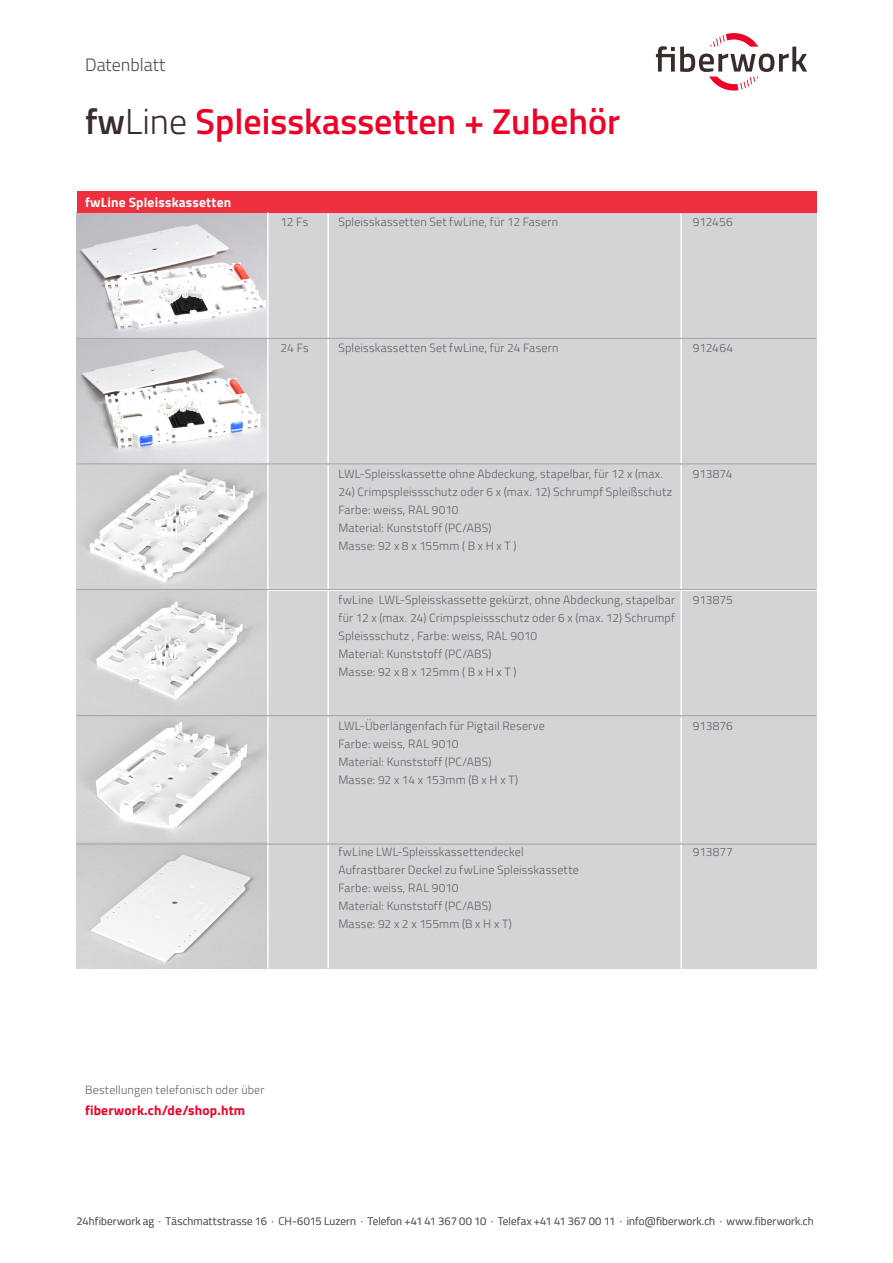
<style>
.page{position:relative;width:893px;height:1263px;background:#fff}
.page>*{position:absolute;margin:0;border:0;box-sizing:border-box;transform-origin:0 0}
.t1{font:600 36px "Titillium Web";color:#ef0027}
.t2{font:300 18px "Titillium Web";color:#554a49}
.t3{font:700 13.5px "Titillium Web";letter-spacing:.015em;color:#ef0027}
.t4{font:700 13.5px "Titillium Web";letter-spacing:.015em;color:#fff}
.t5{font:300 12px/18px "Titillium Web";letter-spacing:.015em;color:#5d6067}
.t6{font:300 11.1px "Titillium Web";letter-spacing:.01em;color:#5d6067}
.s1{color:#382d2b}
.s2{font-weight:300;color:#382d2b}
</style>
<div class="page">
<svg style="left:656px;top:33px;width:151px;height:58px"></svg>
<div style="left:77px;top:213px;width:739px;height:125px;background:#d3d4d6"></div>
<div style="left:77px;top:338px;width:739px;height:126px;background:#d3d4d6"></div>
<div style="left:77px;top:464px;width:739px;height:126px;background:#d3d4d6"></div>
<div style="left:77px;top:591px;width:739px;height:125px;background:#d3d4d6"></div>
<div style="left:77px;top:717px;width:739px;height:125px;background:#d3d4d6"></div>
<div style="left:77px;top:843px;width:739px;height:126px;background:#d3d4d6"></div>
<img style="left:77px;top:212px;width:191px;height:631px">
<svg style="left:77px;top:339px;width:190px;height:124px"></svg>
<svg style="left:77px;top:464px;width:190px;height:125px"></svg>
<svg style="left:77px;top:590px;width:190px;height:125px"></svg>
<svg style="left:77px;top:716px;width:190px;height:126px"></svg>
<svg style="left:77px;top:843px;width:190px;height:126px"></svg>
<div style="left:77px;top:191px;width:739px;height:21px;background:#ee2f3e"></div>
<hr style="left:680px;top:213px;width:2px;height:125px;background:#fff">
<hr style="left:680px;top:339px;width:2px;height:125px;background:#fff">
<hr style="left:680px;top:465px;width:2px;height:125px;background:#fff">
<hr style="left:680px;top:591px;width:2px;height:125px;background:#fff">
<hr style="left:680px;top:717px;width:2px;height:125px;background:#fff">
<hr style="left:680px;top:844px;width:2px;height:124px;background:#fff">
<hr style="left:327px;top:213px;width:2px;height:125px;background:#fff">
<hr style="left:327px;top:339px;width:2px;height:125px;background:#fff">
<hr style="left:327px;top:465px;width:2px;height:125px;background:#fff">
<hr style="left:327px;top:591px;width:2px;height:125px;background:#fff">
<hr style="left:327px;top:717px;width:2px;height:125px;background:#fff">
<hr style="left:327px;top:844px;width:2px;height:124px;background:#fff">
<hr style="left:267px;top:212px;width:2px;height:126px;background:#fff">
<hr style="left:267px;top:338px;width:2px;height:126px;background:#fff">
<hr style="left:267px;top:464px;width:2px;height:126px;background:#fff">
<hr style="left:267px;top:590px;width:2px;height:126px;background:#fff">
<hr style="left:267px;top:716px;width:2px;height:126px;background:#fff">
<hr style="left:267px;top:843px;width:2px;height:126px;background:#fff">
<hr style="left:77px;top:338px;width:739px;height:1px;background:#a1a3a9">
<hr style="left:77px;top:463px;width:739px;height:1px;background:#a1a3a9">
<hr style="left:77px;top:589px;width:739px;height:1px;background:#a1a3a9">
<hr style="left:77px;top:715px;width:739px;height:1px;background:#a1a3a9">
<hr style="left:77px;top:844px;width:739px;height:1px;background:#a1a3a9">
<h2 class="t2" style="left:85px;top:52px;width:82px">Datenblatt</h2>
<p class="t1" style="left:85px;top:95px;width:536px"><span class="s1">fw</span><span class="s2">Line</span> Spleisskassetten + Zubehör</p>
<p class="t4" style="left:85px;top:191px;width:148px">fwLine Spleisskassetten</p>
<p class="t5" style="left:281px;top:212px;width:29px">12 Fs</p>
<p class="t5" style="left:338px;top:212px;width:221px">Spleisskassetten Set fwLine, für 12 Fasern</p>
<p class="t5" style="left:281px;top:338px;width:30px">24 Fs</p>
<p class="t5" style="left:338px;top:338px;width:222px">Spleisskassetten Set fwLine, für 24 Fasern</p>
<p class="t5" style="left:693px;top:212px;width:41px">912456</p>
<p class="t5" style="left:693px;top:338px;width:42px">912464</p>
<p class="t5" style="left:338px;top:464px;width:326px">LWL-Spleisskassette ohne Abdeckung, stapelbar, für 12 x (max.</p>
<p class="t5" style="left:338px;top:482px;width:335px">24) Crimpspleissschutz oder 6 x (max. 12) Schrumpf Spleißschutz</p>
<p class="t5" style="left:338px;top:500px;width:122px">Farbe: weiss, RAL 9010</p>
<p class="t5" style="left:338px;top:518px;width:155px">Material: Kunststoff (PC/ABS)</p>
<p class="t5" style="left:338px;top:536px;width:180px">Masse: 92 x 8 x 155mm ( B x H x T )</p>
<p class="t5" style="left:338px;top:590px;width:338px">fwLine LWL-Spleisskassette gekürzt, ohne Abdeckung, stapelbar</p>
<p class="t5" style="left:338px;top:608px;width:338px">für 12 x (max. 24) Crimpspleissschutz oder 6 x (max. 12) Schrumpf<br>Spleissschutz , Farbe: weiss, RAL 9010</p>
<p class="t5" style="left:338px;top:644px;width:155px">Material: Kunststoff (PC/ABS)</p>
<p class="t5" style="left:338px;top:662px;width:180px">Masse: 92 x 8 x 125mm ( B x H x T )</p>
<p class="t5" style="left:338px;top:716px;width:208px">LWL-Überlängenfach für Pigtail Reserve</p>
<p class="t5" style="left:338px;top:734px;width:122px">Farbe: weiss, RAL 9010</p>
<p class="t5" style="left:338px;top:752px;width:155px">Material: Kunststoff (PC/ABS)</p>
<p class="t5" style="left:338px;top:770px;width:181px">Masse: 92 x 14 x 153mm (B x H x T)</p>
<p class="t5" style="left:693px;top:464px;width:41px">913874</p>
<p class="t5" style="left:693px;top:590px;width:42px">913875</p>
<p class="t5" style="left:693px;top:716px;width:42px">913876</p>
<p class="t5" style="left:338px;top:842px;width:187px">fwLine LWL-Spleisskassettendeckel</p>
<p class="t5" style="left:338px;top:860px;width:242px">Aufrastbarer Deckel zu fwLine Spleisskassette</p>
<p class="t5" style="left:338px;top:878px;width:122px">Farbe: weiss, RAL 9010</p>
<p class="t5" style="left:338px;top:896px;width:155px">Material: Kunststoff (PC/ABS)</p>
<p class="t5" style="left:338px;top:914px;width:175px">Masse: 92 x 2 x 155mm (B x H x T)</p>
<p class="t5" style="left:693px;top:842px;width:42px">913877</p>
<p class="t5" style="left:85px;top:1081px;width:181px">Bestellungen telefonisch oder über</p>
<p class="t3" style="left:85px;top:1100px;width:162px">fiberwork.ch/de/shop.htm</p>
<p class="t6" style="left:77px;top:1212px;width:739px">24hfiberwork ag · Täschmattstrasse 16 · CH-6015 Luzern · Telefon +41 41 367 00 10 · Telefax +41 41 367 00 11 · info@fiberwork.ch · www.fiberwork.ch</p>
</div>
